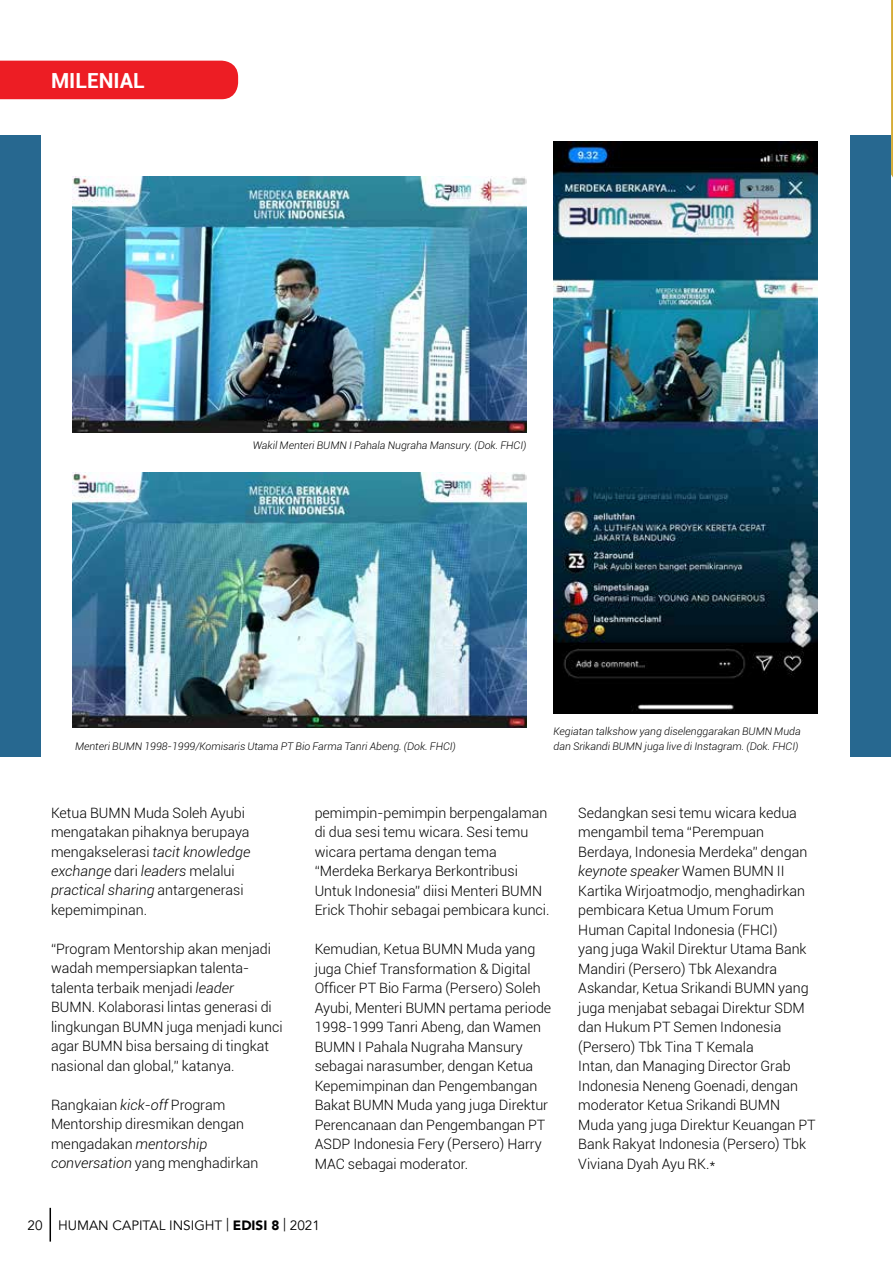
<style>
.page{position:relative;width:893px;height:1263px;background:#fff}
.page>*{position:absolute;margin:0;border:0;box-sizing:border-box;transform-origin:0 0}
.t1{font:700 21px "Roboto";color:#fff}
.t2{font:300 14.25px/19.5px "Roboto";color:#000}
.t3{font:13.5px "Avenir";color:#000}
.t4{font:italic 300 10.5px/15px "Roboto";color:#000}
.s1{font-style:italic}
.s2{font-family:"Avenir LT";font-weight:900}
</style>
<div class="page">
<hr style="left:50px;top:1208px;width:1px;height:33px;background:#000">
<div style="left:0;top:61px;width:238px;height:38px;background:#ed1d24"></div>
<svg style="left:891px;top:0;width:2px;height:178px"></svg>
<img style="left:73px;top:473px;width:453px;height:255px">
<img style="left:73px;top:177px;width:453px;height:255px">
<img style="left:553px;top:142px;width:265px;height:571px">
<div style="left:0;top:135px;width:40px;height:621px;background:#276890"></div>
<div style="left:850px;top:135px;width:41px;height:621px;background:#276890"></div>
<h1 class="t1" style="left:51px;top:66px;width:95px">MILENIAL</h1>
<p class="t4" style="left:253px;top:438px;width:275px">Wakil Menteri BUMN I Pahala Nugraha Mansury. (Dok. FHCI)</p>
<p class="t4" style="left:75px;top:738px;width:382px">Menteri BUMN 1998-1999/Komisaris Utama PT Bio Farma Tanri Abeng. (Dok. FHCI)</p>
<p class="t4" style="left:553px;top:723px;width:249px">Kegiatan talkshow yang diselenggarakan BUMN Muda dan Srikandi BUMN juga live di Instagram. (Dok. FHCI)</p>
<p class="t2" style="left:51px;top:802px;width:201px">Ketua BUMN Muda Soleh Ayubi mengatakan pihaknya berupaya mengakselerasi <span class="s1">tacit knowledge exchange</span> dari <span class="s1">leaders</span> melalui <span class="s1">practical sharing</span> antargenerasi kepemimpinan.</p>
<p class="t2" style="left:51px;top:939px;width:233px">“Program Mentorship akan menjadi wadah mempersiapkan talenta&shy;talenta terbaik menjadi <span class="s1">leader<br></span>BUMN. Kolaborasi lintas generasi di lingkungan BUMN juga menjadi kunci agar BUMN bisa bersaing di tingkat nasional dan global,” katanya.</p>
<p class="t2" style="left:51px;top:1095px;width:209px">Rangkaian <span class="s1">kick-off</span> Program<br>Mentorship diresmikan dengan mengadakan <span class="s1">mentorship conversation</span> yang menghadirkan</p>
<p class="t2" style="left:315px;top:802px;width:236px">pemimpin-pemimpin berpengalaman di dua sesi temu wicara. Sesi temu wicara pertama dengan tema “Merdeka Berkarya Berkontribusi Untuk Indonesia” diisi Menteri BUMN Erick Thohir sebagai pembicara kunci.</p>
<p class="t2" style="left:315px;top:939px;width:238px">Kemudian, Ketua BUMN Muda yang juga Chief Transformation &amp; Digital Officer PT Bio Farma (Persero) Soleh Ayubi, Menteri BUMN pertama periode 1998-1999 Tanri Abeng, dan Wamen BUMN I Pahala Nugraha Mansury sebagai narasumber, dengan Ketua Kepemimpinan dan Pengembangan Bakat BUMN Muda yang juga Direktur Perencanaan dan Pengembangan PT ASDP Indonesia Fery (Persero) Harry MAC sebagai moderator.</p>
<p class="t3" style="left:28px;top:1217px;width:294px">20 HUMAN CAPITAL INSIGHT | <span class="s2">EDISI 8</span> | 2021</p>
<p class="t2" style="left:578px;top:802px;width:239px">Sedangkan sesi temu wicara kedua mengambil tema “Perempuan<br>Berdaya, Indonesia Merdeka” dengan <span class="s1">keynote speaker</span> Wamen BUMN II<br>Kartika Wirjoatmodjo, menghadirkan pembicara Ketua Umum Forum<br>Human Capital Indonesia (FHCI)<br>yang juga Wakil Direktur Utama Bank<br>Mandiri (Persero) Tbk Alexandra<br>Askandar, Ketua Srikandi BUMN yang juga menjabat sebagai Direktur SDM dan Hukum PT Semen Indonesia (Persero) Tbk Tina T Kemala<br>Intan, dan Managing Director Grab<br>Indonesia Neneng Goenadi, dengan moderator Ketua Srikandi BUMN<br>Muda yang juga Direktur Keuangan PT<br>Bank Rakyat Indonesia (Persero) Tbk<br>Viviana Dyah Ayu RK.*</p>
</div>
